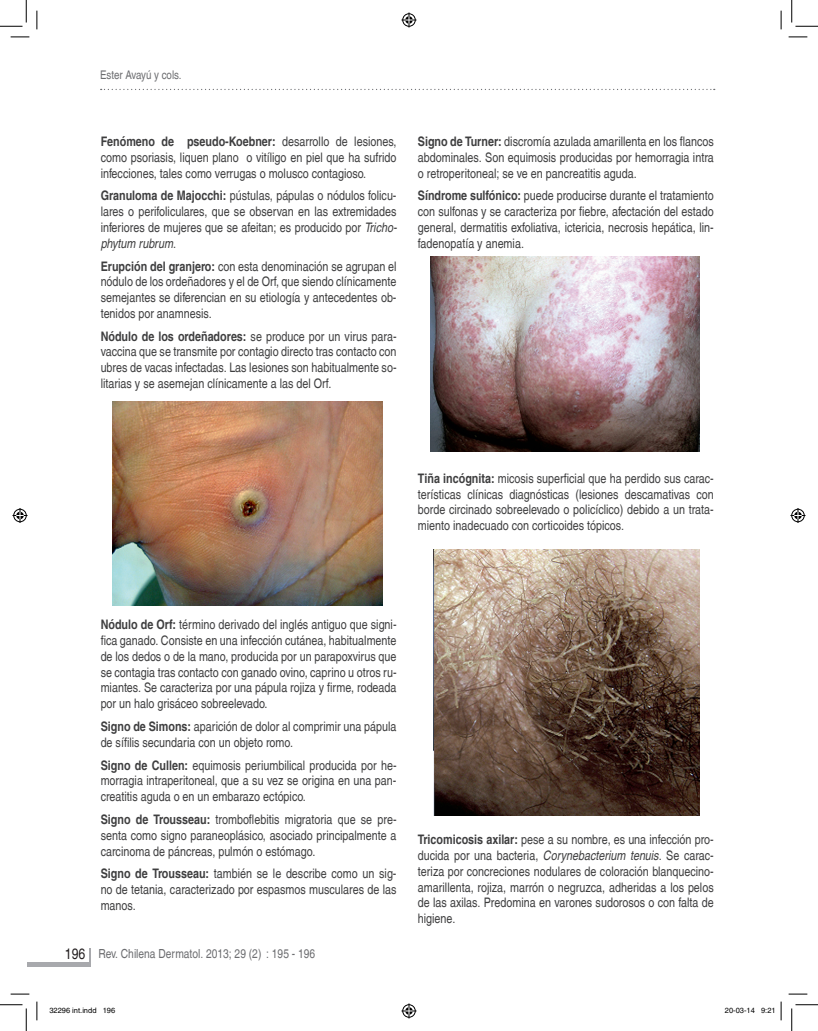
<style>
.page{position:relative;width:818px;height:1031px;background:#fff}
.page>*{position:absolute;margin:0;border:0;box-sizing:border-box;transform-origin:0 0}
.t1{font:condensed 13.12px/15.8px "Helvetica Com";color:#3e3e3f;text-align:justify}
.t2{font:condensed 12.5px "Helvetica Com";color:#6c6d70}
.t3{font:condensed 11.88px "Helvetica Com";color:#6c6d70}
.t4{font:7.5px "Helvetica";color:#000}
.s1{font-weight:700}
.s2{font-style:italic}
.s3{font-size:15px;color:#231f20}
</style>
<div class="page">
<svg style="left:101px;top:89px;width:614px;height:1px"></svg>
<div style="left:27px;top:961px;width:63px;height:5px;background:#a8a9ad"></div>
<svg style="left:89px;top:948px;width:1px;height:13px"></svg>
<img style="left:112px;top:401px;width:271px;height:204px">
<img style="left:430px;top:257px;width:270px;height:194px">
<img style="left:433px;top:549px;width:267px;height:266px">
<svg style="left:11px;top:36px;width:18px;height:2px"></svg>
<svg style="left:788px;top:36px;width:19px;height:2px"></svg>
<svg style="left:11px;top:993px;width:18px;height:1px"></svg>
<svg style="left:788px;top:993px;width:19px;height:1px"></svg>
<svg style="left:36px;top:11px;width:2px;height:18px"></svg>
<svg style="left:36px;top:1001px;width:2px;height:19px"></svg>
<svg style="left:780px;top:11px;width:2px;height:18px"></svg>
<svg style="left:0;top:0;width:27px;height:27px"></svg>
<svg style="left:0;top:1004px;width:27px;height:26px"></svg>
<svg style="left:791px;top:0;width:27px;height:27px"></svg>
<svg style="left:791px;top:1004px;width:27px;height:26px"></svg>
<svg style="left:401px;top:13px;width:15px;height:15px"></svg>
<svg style="left:401px;top:1003px;width:15px;height:15px"></svg>
<svg style="left:13px;top:508px;width:15px;height:15px"></svg>
<svg style="left:790px;top:508px;width:15px;height:15px"></svg>
<svg style="left:780px;top:1001px;width:2px;height:19px"></svg>
<p class="t3" style="left:100px;top:67px;width:83px">Ester Avayú y cols.</p>
<p class="t1" style="left:101px;top:133px;width:297px"><span class="s1">Fenómeno de pseudo-Koebner:</span> desarrollo de lesiones, como psoriasis, liquen plano o vitíligo en piel que ha sufrido infecciones, tales como verrugas o molusco contagioso.</p>
<p class="t1" style="left:101px;top:188px;width:298px"><span class="s1">Granuloma de Majocchi:</span> pústulas, pápulas o nódulos folicu&shy;lares o perifoliculares, que se observan en las extremidades inferiores de mujeres que se afeitan; es producido por <span class="s2">Tricho&shy;phytum rubrum</span>.</p>
<p class="t1" style="left:101px;top:258px;width:297px"><span class="s1">Erupción del granjero:</span> con esta denominación se agrupan el nódulo de los ordeñadores y el de Orf, que siendo clínicamente semejantes se diferencian en su etiología y antecedentes ob&shy;tenidos por anamnesis.</p>
<p class="t1" style="left:101px;top:328px;width:297px"><span class="s1">Nódulo de los ordeñadores:</span> se produce por un virus para&shy;vaccina que se transmite por contagio directo tras contacto con ubres de vacas infectadas. Las lesiones son habitualmente so&shy;litarias y se asemejan clínicamente a las del Orf.</p>
<p class="t1" style="left:418px;top:133px;width:297px"><span class="s1">Signo de Turner:</span> discromía azulada amarillenta en los flancos abdominales. Son equimosis producidas por hemorragia intra o retroperitoneal; se ve en pancreatitis aguda.</p>
<p class="t1" style="left:418px;top:188px;width:297px"><span class="s1">Síndrome sulfónico:</span> puede producirse durante el tratamiento con sulfonas y se caracteriza por fiebre, afectación del estado general, dermatitis exfoliativa, ictericia, necrosis hepática, lin&shy;fadenopatía y anemia.</p>
<p class="t1" style="left:418px;top:470px;width:297px"><span class="s1">Tiña incógnita:</span> micosis superficial que ha perdido sus carac&shy;terísticas clínicas diagnósticas (lesiones descamativas con borde circinado sobreelevado o policíclico) debido a un trata&shy;miento inadecuado con corticoides tópicos.</p>
<p class="t1" style="left:101px;top:616px;width:297px"><span class="s1">Nódulo de Orf:</span> término derivado del inglés antiguo que signi&shy;fica ganado. Consiste en una infección cutánea, habitualmente de los dedos o de la mano, producida por un parapoxvirus que se contagia tras contacto con ganado ovino, caprino u otros ru&shy;miantes. Se caracteriza por una pápula rojiza y firme, rodeada por un halo grisáceo sobreelevado.</p>
<p class="t1" style="left:101px;top:718px;width:297px"><span class="s1">Signo de Simons:</span> aparición de dolor al comprimir una pápula de sífilis secundaria con un objeto romo.</p>
<p class="t1" style="left:101px;top:757px;width:297px"><span class="s1">Signo de Cullen:</span> equimosis periumbilical producida por he&shy;morragia intraperitoneal, que a su vez se origina en una pan&shy;creatitis aguda o en un embarazo ectópico.</p>
<p class="t1" style="left:101px;top:811px;width:297px"><span class="s1">Signo de Trousseau:</span> tromboflebitis migratoria que se pre&shy;senta como signo paraneoplásico, asociado principalmente a carcinoma de páncreas, pulmón o estómago.</p>
<p class="t1" style="left:101px;top:865px;width:297px"><span class="s1">Signo de Trousseau:</span> también se le describe como un sig&shy;no de tetania, caracterizado por espasmos musculares de las manos.</p>
<p class="t2" style="left:65px;top:946px;width:252px"><span class="s3">196</span> Rev. Chilena Dermatol. 2013; 29 (2) : 195 - 196</p>
<p class="t1" style="left:418px;top:831px;width:297px"><span class="s1">Tricomicosis axilar:</span> pese a su nombre, es una infección pro&shy;ducida por una bacteria, <span class="s2">Corynebacterium tenuis</span>. Se carac&shy;teriza por concreciones nodulares de coloración blanquecino&shy;amarillenta, rojiza, marrón o negruzca, adheridas a los pelos de las axilas. Predomina en varones sudorosos o con falta de higiene.</p>
<p class="t4" style="left:49px;top:1005px;width:67px">32296 int.indd 196</p>
<p class="t4" style="left:725px;top:1005px;width:52px">20-03-14 9:21</p>
</div>
